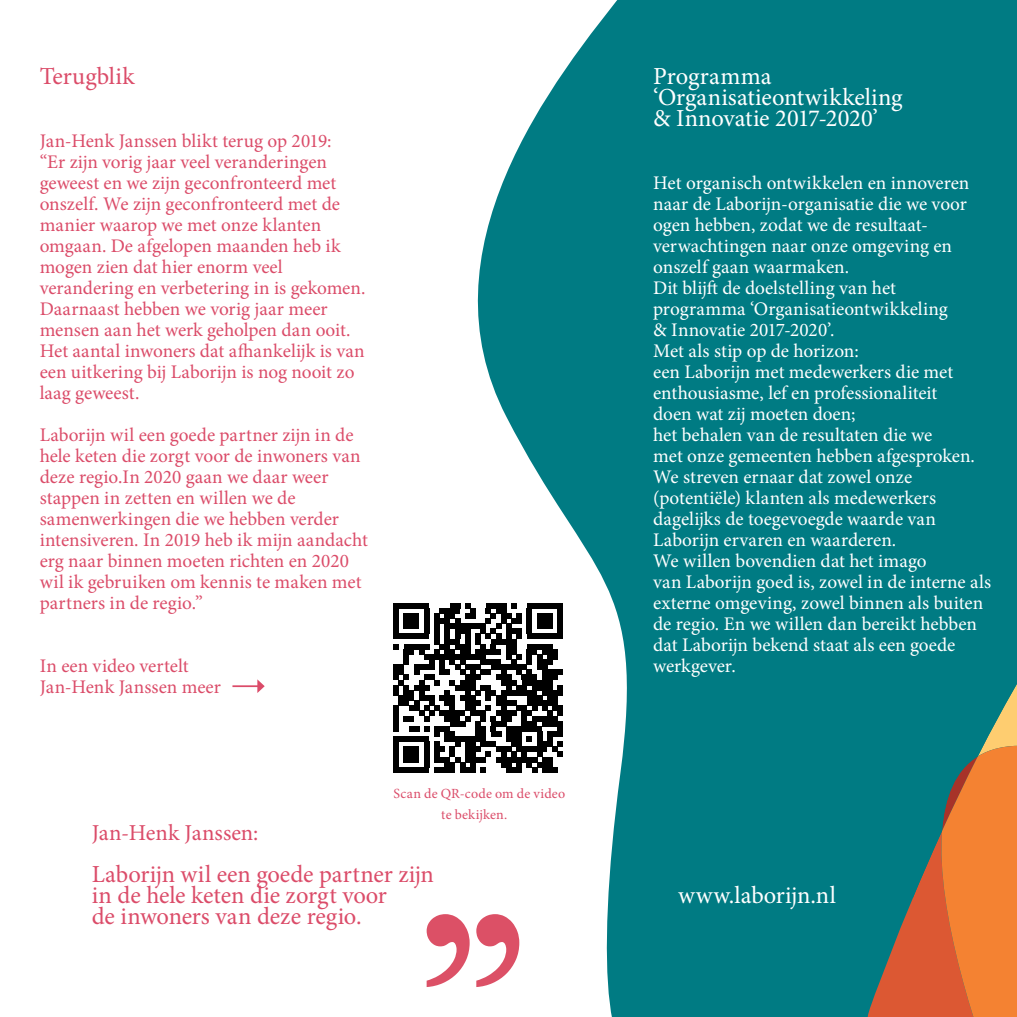
<style>
.page{position:relative;width:1017px;height:1017px;background:#fff}
.page>*{position:absolute;margin:0;border:0;box-sizing:border-box;transform-origin:0 0}
.tussenkop_light{font:24.5px/21px "Minion Pro";letter-spacing:-.005em;color:#db4c69}
.tussenkop_light-2{font:24.5px/21px "Minion Pro";color:#fff}
.broodtekst_klein{font:24.5px "Minion Pro";color:#fff}
.tussenkop_light-3{font:22.75px "Minion Pro";color:#db4c69}
.tussenkop_light-4{font:19.25px/21px "Minion Pro";color:#db4c69}
.tussenkop_light-5{font:19.25px/21px "Minion Pro";color:#fff}
.tussenkop_light-6{font:14px/21px "Minion Pro";letter-spacing:.01em;color:#db4c69}
</style>
<div class="page">
<svg style="left:426px;top:0;width:298px;height:1017px;fill:#007b83"></svg>
<hr style="left:232px;top:685px;width:26px;height:2px;background:#db4b69">
<svg style="left:257px;top:679px;width:8px;height:14px"></svg>
<svg style="left:427px;top:914px;width:92px;height:73px"></svg>
<div style="left:383px;top:597px;width:190px;height:186px;background:#fff"></div>
<svg style="left:393px;top:603px;width:170px;height:169px"></svg>
<div style="left:542px;top:767px;width:16px;height:5px;background:#000"></div>
<div style="left:762px;top:952px;width:52px;height:65px;background:#007b83"></div>
<svg style="left:814px;top:952px;width:203px;height:65px;background:#9b6e4c"></svg>
<div style="left:724px;top:10px;width:293px;height:942px;background:#007b83"></div>
<p class="tussenkop_light" style="left:40px;top:66px;width:96px">Terugblik</p>
<p class="tussenkop_light-4" style="left:40px;top:130px;width:327px">Jan-Henk Janssen blikt terug op 2019:<br>“Er zijn vorig jaar veel veranderingen geweest en we zijn geconfronteerd met onszelf. We zijn geconfronteerd met de manier waarop we met onze klanten omgaan. De afgelopen maanden heb ik mogen zien dat hier enorm veel verandering en verbetering in is gekomen.<br>Daarnaast hebben we vorig jaar meer mensen aan het werk geholpen dan ooit.<br>Het aantal inwoners dat afhankelijk is van een uitkering bij Laborijn is nog nooit zo laag geweest.</p>
<p class="tussenkop_light-4" style="left:40px;top:424px;width:330px">Laborijn wil een goede partner zijn in de hele keten die zorgt voor de inwoners van deze regio.In 2020 gaan we daar weer stappen in zetten en willen we de samenwerkingen die we hebben verder intensiveren. In 2019 heb ik mijn aandacht erg naar binnen moeten richten en 2020 wil ik gebruiken om kennis te maken met partners in de regio.”</p>
<p class="tussenkop_light-4" style="left:40px;top:655px;width:183px">In een video vertelt<br>Jan-Henk Janssen meer</p>
<p class="tussenkop_light-6" style="left:441px;top:783px;width:125px;text-indent:-48px">Scan de QR-code om de video te bekijken.</p>
<p class="tussenkop_light-3" style="left:92px;top:817px;width:168px">Jan-Henk Janssen:</p>
<p class="tussenkop_light" style="left:92px;top:864px;width:344px">Laborijn wil een goede partner zijn in de hele keten die zorgt voor<br>de inwoners van deze regio.</p>
<p class="tussenkop_light-2" style="left:653px;top:66px;width:251px">Programma ‘Organisatieontwikkeling &amp; Innovatie 2017-2020’</p>
<p class="tussenkop_light-5" style="left:653px;top:172px;width:318px">Het organisch ontwikkelen en innoveren naar de Laborijn-organisatie die we voor ogen hebben, zodat we de resultaat&shy;verwachtingen naar onze omgeving en onszelf gaan waarmaken.<br>Dit blijft de doelstelling van het programma ‘Organisatieontwikkeling<br>&amp; Innovatie 2017-2020’.<br>Met als stip op de horizon:<br>een Laborijn met medewerkers die met enthousiasme, lef en professionaliteit</p>
<p class="tussenkop_light-5" style="left:653px;top:403px;width:340px">doen wat zij moeten doen;<br>het behalen van de resultaten die we<br>met onze gemeenten hebben afgesproken.<br>We streven ernaar dat zowel onze (potentiële) klanten als medewerkers dagelijks de toegevoegde waarde van Laborijn ervaren en waarderen.<br>We willen bovendien dat het imago<br>van Laborijn goed is, zowel in de interne als externe omgeving, zowel binnen als buiten de regio. En we willen dan bereikt hebben dat Laborijn bekend staat als een goede werkgever.</p>
<p class="broodtekst_klein" style="left:678px;top:879px;width:159px">www.laborijn.nl</p>
</div>
